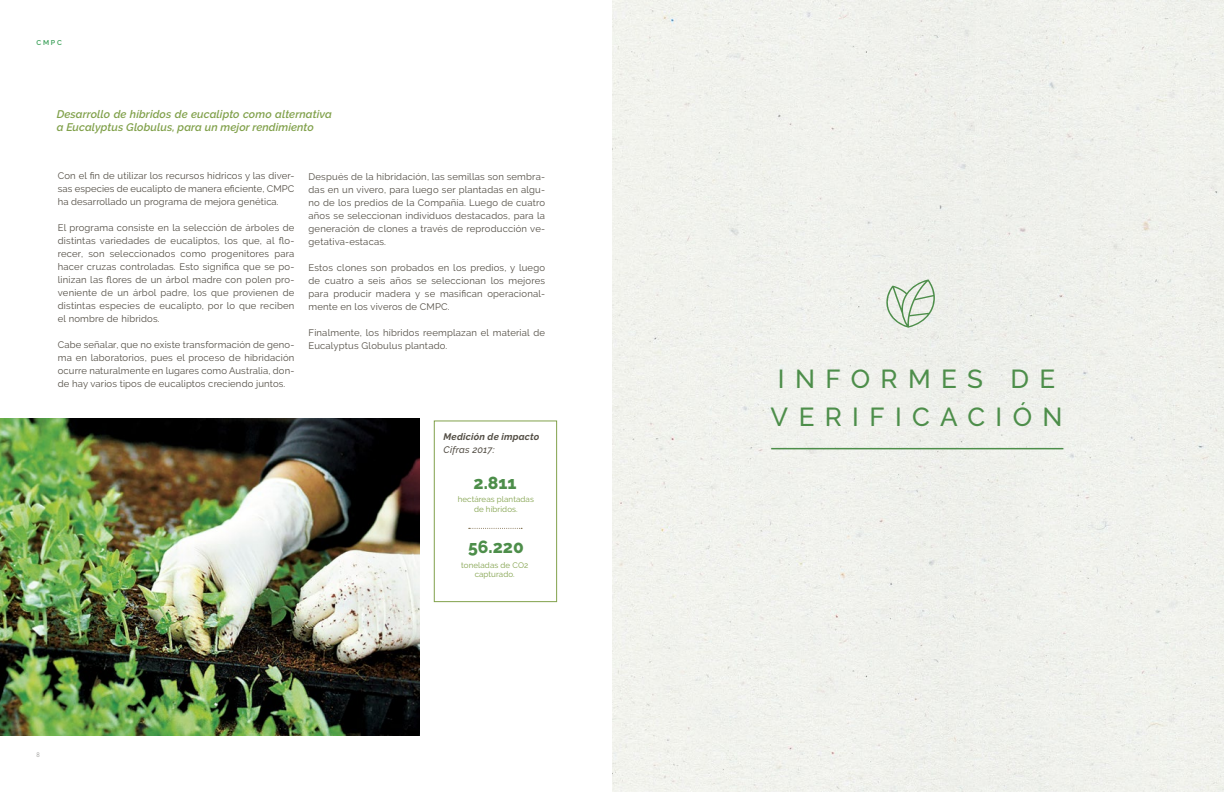
<style>
.page{position:relative;width:1224px;height:792px;background:#fff}
.page>*{position:absolute;margin:0;border:0;box-sizing:border-box;transform-origin:0 0}
.t1{font:500 26px/38.7px "Raleway";letter-spacing:.4em;color:#4d8e4a}
.t2{font:800 17.5px "Raleway";color:#4d8e4a}
.t3{font:italic 600 11px/13.2px "Raleway";letter-spacing:.01em;color:#81a14b}
.t4{font:9.5px/13px "Raleway";letter-spacing:.02em;color:#534e45;text-align:justify}
.t5{font:italic 700 9.5px "Raleway";letter-spacing:.02em;color:#534e45}
.t6{font:italic 500 9.5px "Raleway";letter-spacing:.02em;color:#534e45}
.t7{font:8px/9.6px "Raleway";letter-spacing:.01em;color:#81a14b;text-align:center}
.t8{font:600 7px "Raleway";color:#389e56}
.t9{font:300 6.5px "DIN";color:#7f7d7a}
</style>
<div class="page">
<div style="left:434px;top:421px;width:123px;height:181px;border:1px solid #81a14b"></div>
<svg style="left:469px;top:528px;width:53px;height:1px"></svg>
<img style="left:0;top:418px;width:419px;height:317px">
<div style="left:612px;top:0;width:612px;height:792px;background:#f0f1ec"></div>
<svg style="left:885px;top:279px;width:52px;height:49px;background:#d2dece"></svg>
<hr style="left:771px;top:448px;width:292px;height:1px;background:#4d8e4a">
<p class="t8" style="left:37px;top:38px;width:27px">CMPC</p>
<p class="t3" style="left:57px;top:108px;width:277px">Desarrollo de híbridos de eucalipto como alternativa a Eucalyptus Globulus, para un mejor rendimiento</p>
<p class="t4" style="left:58px;top:169px;width:238px">Con el fin de utilizar los recursos hídricos y las diver&shy;sas especies de eucalipto de manera eficiente, CMPC ha desarrollado un programa de mejora genética.</p>
<p class="t4" style="left:58px;top:221px;width:238px">El programa consiste en la selección de árboles de distintas variedades de eucaliptos, los que, al flo&shy;recer, son seleccionados como progenitores para hacer cruzas controladas. Esto significa que se po&shy;linizan las flores de un árbol madre con polen pro&shy;veniente de un árbol padre, los que provienen de distintas especies de eucalipto, por lo que reciben el nombre de híbridos.</p>
<p class="t4" style="left:58px;top:338px;width:238px">Cabe señalar, que no existe transformación de geno&shy;ma en laboratorios, pues el proceso de hibridación ocurre naturalmente en lugares como Australia, don&shy;de hay varios tipos de eucaliptos creciendo juntos.</p>
<p class="t4" style="left:309px;top:170px;width:238px">Después de la hibridación, las semillas son sembra&shy;das en un vivero, para luego ser plantadas en algu&shy;no de los predios de la Compañía. Luego de cuatro años se seleccionan individuos destacados, para la generación de clones a través de reproducción ve&shy;getativa-estacas.</p>
<p class="t4" style="left:309px;top:261px;width:238px">Estos clones son probados en los predios, y luego de cuatro a seis años se seleccionan los mejores para producir madera y se masifican operacional&shy;mente en los viveros de CMPC.</p>
<p class="t4" style="left:309px;top:326px;width:238px">Finalmente, los híbridos reemplazan el material de<br>Eucalyptus Globulus plantado.</p>
<p class="t5" style="left:444px;top:431px;width:97px">Medición de impacto</p>
<p class="t6" style="left:444px;top:444px;width:52px">Cifras 2017:</p>
<h2 class="t2" style="left:474px;top:473px;width:45px">2.811</h2>
<p class="t7" style="left:458px;top:494px;width:78px">hectáreas plantadas de híbridos.</p>
<h2 class="t2" style="left:468px;top:537px;width:57px">56.220</h2>
<p class="t7" style="left:461px;top:560px;width:69px">toneladas de CO2 capturado.</p>
<p class="t9" style="left:37px;top:751px;width:5px">8</p>
<h1 class="t1" style="left:771px;top:359px;width:293px">INFORMES DE<br>VERIFICACIÓN</h1>
</div>
